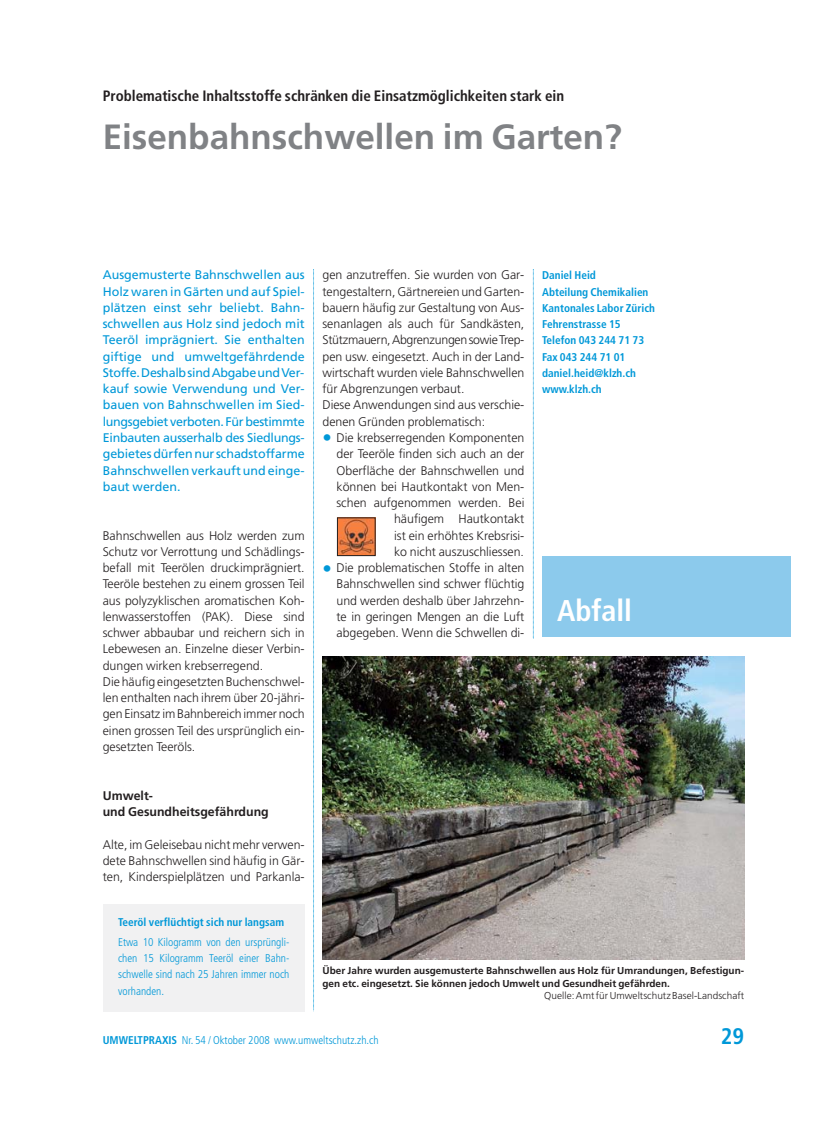
<style>
.page{position:relative;width:815px;height:1124px;background:#fff}
.page>*{position:absolute;margin:0;border:0;box-sizing:border-box;transform-origin:0 0}
.t1{font:700 35px "Frutiger LT Std";color:#808285}
.t2{font:700 condensed 30px "Frutiger LT Std";color:#fff}
.t3{font:700 condensed 22.5px "Frutiger LT Std";color:#0098d8}
.t4{font:700 condensed 15px "Frutiger LT Std";color:#231f20}
.t5{font:300 12.5px/16.2px "Frutiger LT Std";color:#231f20}
.t6{font:12.5px/16.2px "Frutiger LT Std";color:#0098d8;text-align:justify}
.t7{font:700 12.5px/16.2px "Frutiger LT Std";color:#231f20}
.t8{font:700 condensed 11.25px/16.2px "Frutiger LT Std";color:#0098d8}
.t9{font:300 condensed 11.25px/16.2px "Frutiger LT Std";color:#0098d8;text-align:justify}
.t10{font:700 10px/12.5px "Frutiger LT Std";color:#231f20}
.t11{font:300 10px "Frutiger LT Std";letter-spacing:.005em;color:#231f20}
.s1{font-stretch:condensed;font-size:18.75px;color:#0098d8}
.s2{font-weight:700}
</style>
<div class="page">
<div style="left:542px;top:556px;width:248px;height:81px;background:#8ccaec"></div>
<svg style="left:533px;top:269px;width:1px;height:370px"></svg>
<svg style="left:313px;top:269px;width:1px;height:742px"></svg>
<img style="left:322px;top:656px;width:422px;height:302px">
<img style="left:339px;top:519px;width:34px;height:34px">
<div style="left:103px;top:903px;width:202px;height:108px;background:#f1f1f2"></div>
<p class="t4" style="left:103px;top:89px;width:463px">Problematische Inhaltsstoffe schränken die Einsatzmöglichkeiten stark ein</p>
<h1 class="t1" style="left:103px;top:123px;width:521px">Eisenbahnschwellen im Garten?</h1>
<p class="t6" style="left:103px;top:268px;width:203px">Ausgemusterte Bahnschwellen aus Holz waren in Gärten und auf Spiel&shy;plätzen einst sehr beliebt. Bahn&shy;schwellen aus Holz sind jedoch mit Teeröl imprägniert. Sie enthalten giftige und umweltgefährdende Stof fe. Deshalb sind Abgabe und Ver&shy;kauf sowie Verwendung und Ver&shy;bauen von Bahnschwellen im Sied&shy;lungsgebiet verboten. Für bestimmte Einbauten ausserhalb des Siedlungs&shy;gebietes dürfen nur schadstoffarme Bahnschwellen verkauft und einge&shy;baut werden.</p>
<p class="t5" style="left:103px;top:528px;width:203px">Bahnschwellen aus Holz werden zum Schutz vor Verrottung und Schädlings&shy;befall mit Teerölen druckimprägniert.<br>Teeröle bestehen zu einem grossen Teil aus polyzyklischen aromatischen Koh&shy;lenwasserstoffen (PAK). Diese sind schwer abbaubar und reichern sich in Lebewesen an. Einzelne dieser Verbin&shy;dungen wirken krebserregend.<br>Die häufig eingesetzten Buchenschwel&shy;len enthalten nach ihrem über 20-jähri&shy;gen Einsatz im Bahnbereich immer noch einen grossen Teil des ursprünglich ein&shy;gesetzten Teeröls.</p>
<p class="t7" style="left:103px;top:788px;width:168px">Umwelt-<br>und Gesundheitsgefährdung</p>
<p class="t5" style="left:103px;top:836px;width:203px;text-align:justify">Alte, im Geleisebau nicht mehr verwen&shy;dete Bahnschwellen sind häufig in Gär&shy;ten, Kinderspielplätzen und Parkanla-</p>
<p class="t8" style="left:118px;top:914px;width:168px">Teeröl verflüchtigt sich nur langsam</p>
<p class="t9" style="left:118px;top:934px;width:173px">Etwa 10 Kilogramm von den ursprüngli&shy;chen 15 Kilogramm Teeröl einer Bahn&shy;schwelle sind nach 25 Jahren immer noch vorhanden.</p>
<p class="t5" style="left:322px;top:268px;width:203px">gen anzutreffen. Sie wurden von Gar&shy;tengestaltern, Gärtnereien und Garten&shy;bauern häufig zur Gestaltung von Aus&shy;senanlagen als auch für Sandkästen, Stützmauern, Abgrenzungen sowie Trep - pen usw. eingesetzt. Auch in der Land&shy;wirtschaft wurden viele Bahnschwellen für Abgrenzungen verbaut.<br>Diese Anwendungen sind aus verschie&shy;denen Gründen problematisch:</p>
<p class="t5" style="left:322px;top:430px;width:203px;text-align:right"><span class="s1">•</span> Die krebserregenden Komponenten der Teeröle finden sich auch an der<br>Oberfläche der Bahnschwellen und können bei Hautkontakt von Men&shy;schen aufgenommen werden. Bei häufigem Hautkontakt<br>ist ein erhöhtes Krebsrisi-<br>ko nicht auszuschliessen.</p>
<p class="t5" style="left:337px;top:560px;width:189px;text-align:justify;text-indent:-14px"><span class="s1">•</span> Die problematischen Stoffe in alten Bahnschwellen sind schwer flüchtig und werden deshalb über Jahrzehn&shy;te in geringen Mengen an die Luft abgegeben. Wenn die Schwellen di-</p>
<p class="t8" style="left:542px;top:268px;width:114px">Daniel Heid<br>Abteilung Chemikalien<br>Kantonales Labor Zürich<br>Fehrenstrasse 15<br>Telefon 043 244 71 73<br>Fax 043 244 71 01 daniel.heid@klzh.ch www.klzh.ch</p>
<h2 class="t2" style="left:557px;top:598px;width:76px">Abfall</h2>
<p class="t10" style="left:322px;top:965px;width:423px">Über Jahre wurden ausgemusterte Bahnschwellen aus Holz für Umrandungen, Befestigun&shy;gen etc. eingesetzt. Sie können jedoch Umwelt und Gesundheit gefährden.</p>
<p class="t11" style="left:544px;top:991px;width:201px">Quelle: Amt für Umweltschutz Basel-Landschaft</p>
<p class="t9" style="left:103px;top:1032px;width:277px"><span class="s2">UMWELTPRAXIS</span> Nr. 54 / Oktober 2008 www.umweltschutz.zh.ch</p>
<h3 class="t3" style="left:721px;top:1026px;width:25px">29</h3>
</div>
